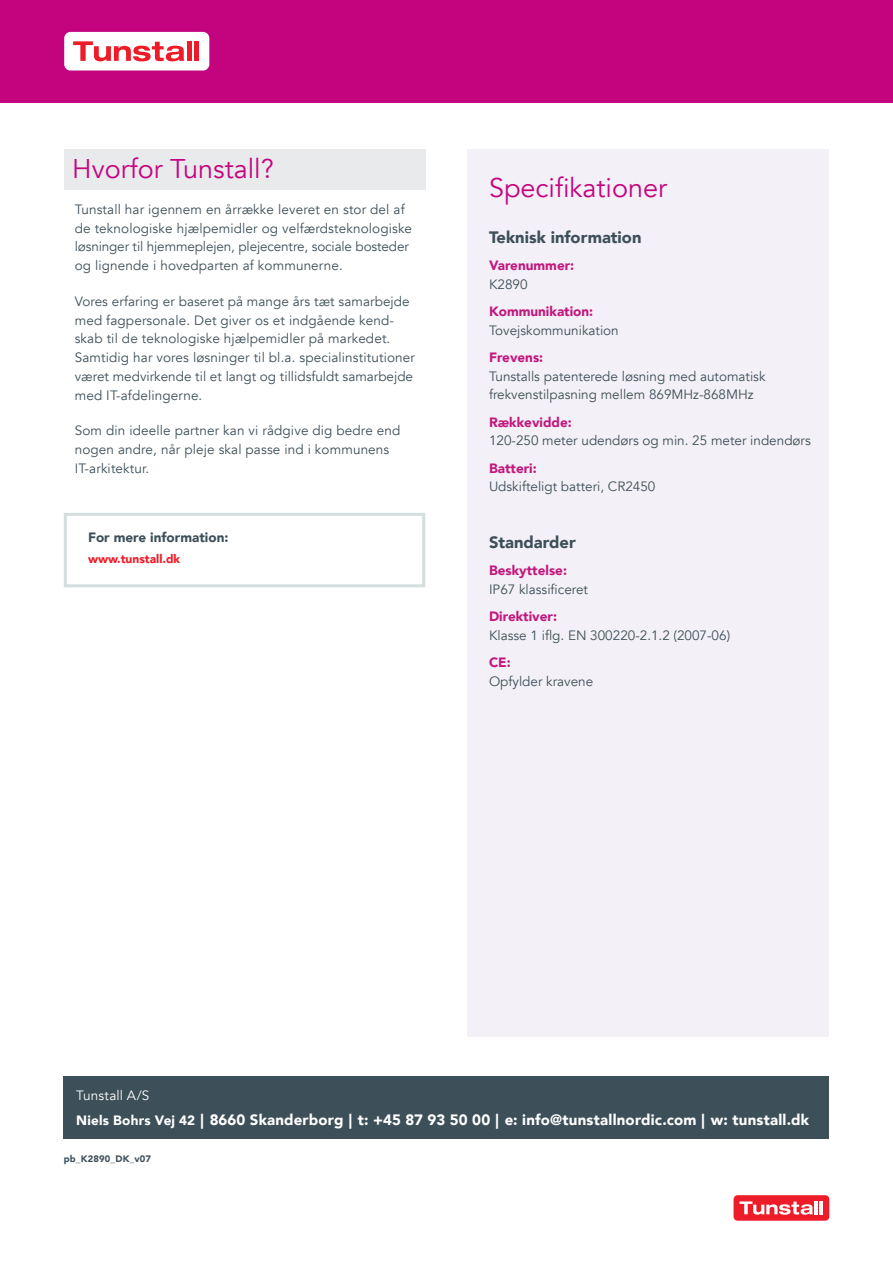
<style>
.page{position:relative;width:893px;height:1263px;background:#fff}
.page>*{position:absolute;margin:0;border:0;box-sizing:border-box;transform-origin:0 0}
.Pink_Header{font:27px "Avenir";color:#c4047f}
.t1{font:900 16.5px "Avenir";color:#3d4f59}
.t2{font:900 15px "Avenir";letter-spacing:.015em;color:#fff}
.Main_Copy{font:13.5px/18.8px "Avenir";letter-spacing:.005em;color:#3d4f59}
.t3{font:900 13.5px "Avenir";color:#3d4f59}
.Main_Copy-2{font:900 13.5px/18.8px "Avenir";color:#c1187d}
.t4{font:13.5px "Avenir";letter-spacing:.01em;color:#fff}
.t5{font:900 12px "Avenir";color:#ee1c28}
.t6{font:900 9.3px "Avenir";letter-spacing:.015em;color:#3d4f59}
.s1{font-weight:400;color:#3d4f59}
.s2{font-weight:900;color:#c1187d}
.s3{font-size:13.5px}
</style>
<div class="page">
<div style="left:734px;top:1195px;width:95px;height:25px;background:#ee1c28;border-radius:4px"></div>
<svg style="left:739px;top:1201px;width:78px;height:14px"></svg>
<hr style="left:819px;top:1201px;width:4px;height:13px;background:#fff">
<div style="left:0;top:0;width:893px;height:102px;background:#c4047f"></div>
<div style="left:64px;top:32px;width:145px;height:38px;background:#fff;border-radius:6px"></div>
<svg style="left:73px;top:41px;width:111px;height:20px"></svg>
<hr style="left:187px;top:41px;width:4px;height:20px;background:#ee1c28">
<div style="left:194px;top:41px;width:5px;height:20px;background:#ee1c28"></div>
<div style="left:64px;top:1076px;width:765px;height:63px;background:#3d4f59"></div>
<div style="left:468px;top:149px;width:361px;height:887px;background:#f4f0f7"></div>
<div style="left:64px;top:513px;width:361px;height:74px;border:3px solid #d4dede"></div>
<div style="left:64px;top:149px;width:361px;height:41px;background:#e9eaeb"></div>
<p class="Pink_Header" style="left:72px;top:153px;width:203px">Hvorfor Tunstall?</p>
<p class="Main_Copy" style="left:75px;top:200px;width:339px">Tunstall har igennem en årrække leveret en stor del af de teknologiske hjælpemidler og velfærdsteknologiske løsninger til hjemmeplejen, plejecentre, sociale bosteder og lignende i hovedparten af kommunerne.</p>
<p class="Main_Copy" style="left:75px;top:292px;width:342px">Vores erfaring er baseret på mange års tæt samarbejde med fagpersonale. Det giver os et indgående kend&shy;skab til de teknologiske hjælpemidler på markedet.<br>Samtidig har vores løsninger til bl.a. specialinstitutioner været medvirkende til et langt og tillidsfuldt samarbejde med IT-afdelingerne.</p>
<p class="Main_Copy" style="left:75px;top:422px;width:327px">Som din ideelle partner kan vi rådgive dig bedre end nogen andre, når pleje skal passe ind i kommunens<br>IT-arkitektur.</p>
<p class="t3" style="left:88px;top:526px;width:142px">For mere information:</p>
<p class="t5" style="left:88px;top:549px;width:94px">www.tunstall.dk</p>
<p class="Pink_Header" style="left:489px;top:172px;width:179px">Specifikationer</p>
<p class="t1" style="left:489px;top:223px;width:154px">Teknisk information</p>
<p class="Main_Copy-2" style="left:489px;top:255px;width:87px">Varenummer:<br><span class="s1">K2890</span></p>
<p class="Main_Copy" style="left:489px;top:302px;width:131px"><span class="s2">Kommunikation:<br></span>Tovejskommunikation</p>
<p class="Main_Copy" style="left:489px;top:348px;width:278px"><span class="s2">Frevens:<br></span>Tunstalls patenterede løsning med automatisk frekvenstilpasning mellem 869MHz-868MHz</p>
<p class="Main_Copy" style="left:489px;top:413px;width:323px"><span class="s2">Rækkevidde:<br></span>120-250 meter udendørs og min. 25 meter indendørs</p>
<p class="Main_Copy" style="left:489px;top:459px;width:168px"><span class="s2">Batteri:<br></span>Udskifteligt batteri, CR2450</p>
<p class="t1" style="left:489px;top:528px;width:88px">Standarder</p>
<p class="Main_Copy" style="left:489px;top:562px;width:101px"><span class="s2">Beskyttelse:<br></span>IP67 klassificeret</p>
<p class="Main_Copy" style="left:489px;top:608px;width:243px"><span class="s2">Direktiver:<br></span>Klasse 1 iflg. EN 300220-2.1.2 (2007-06)</p>
<p class="Main_Copy" style="left:489px;top:654px;width:106px"><span class="s2">CE:<br></span>Opfylder kravene</p>
<p class="t4" style="left:76px;top:1087px;width:75px">Tunstall A/S</p>
<p class="t2" style="left:76px;top:1107px;width:734px"><span class="s3">Niels Bohrs Vej 42</span> | 8660 Skanderborg | t: +45 87 93 50 00 | e: info@tunstallnordic.com | w: tunstall.dk</p>
<p class="t6" style="left:64px;top:1151px;width:89px">pb_K2890_DK_v07</p>
</div>
